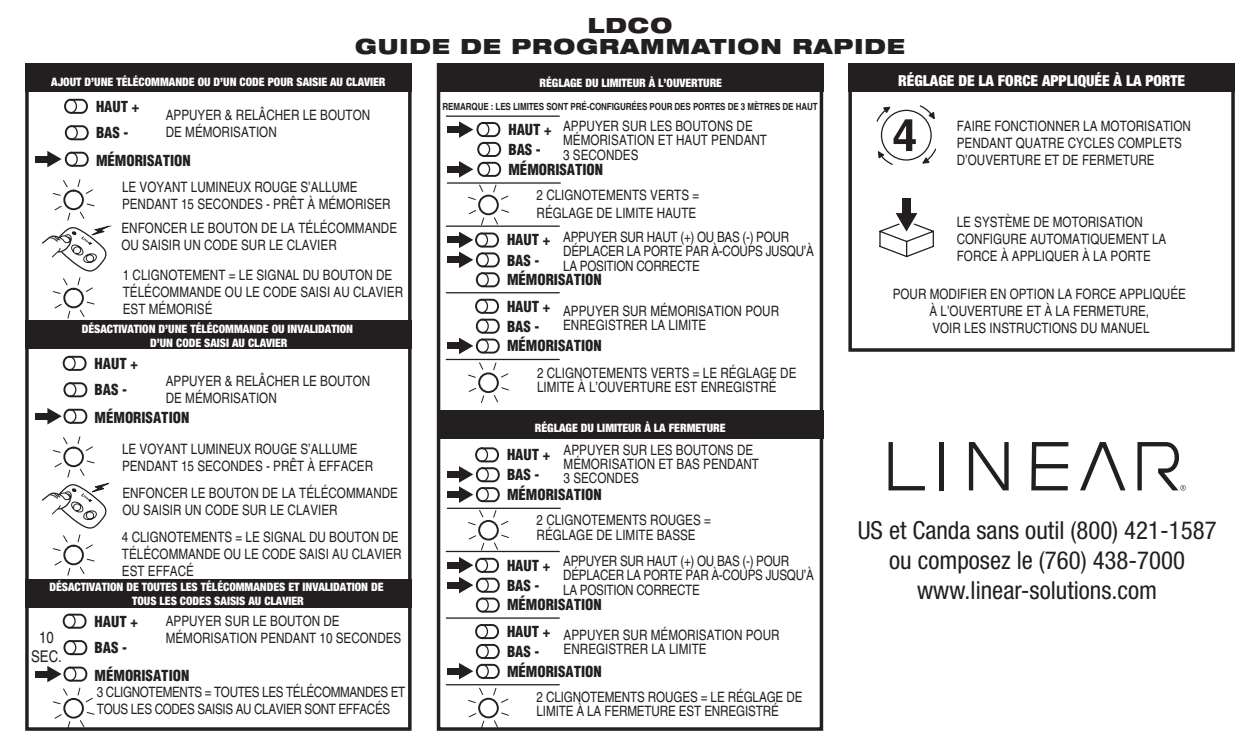
<style>
.page{position:relative;width:1260px;height:756px;background:#fff}
.page>*{position:absolute;margin:0;border:0;box-sizing:border-box;transform-origin:0 0}
.t1{font:condensed 24.85px/29.8px "Helvetica Neue LT Std";color:#231f20;text-align:center}
.t2{font:900 expanded 21px/21px "Helvetica Neue LT Std";letter-spacing:.05em;color:#231f20;text-align:center}
.t3{font:condensed 16.1px/18.6px "Helvetica";color:#231f20;text-align:center}
.t4{font:900 condensed 15.05px "Helvetica Neue";color:#fff}
.t5{font:900 condensed 14.7px "Helvetica";color:#231f20}
.t6{font:condensed 14.35px/17.2px "Helvetica";color:#231f20}
.t7{font:condensed 14.35px/14.3px "Helvetica";letter-spacing:-.02em;color:#231f20}
.t8{font:condensed 14.35px/17.2px "Helvetica";letter-spacing:-.025em;color:#231f20}
.t9{font:900 condensed 11.55px/14px "Helvetica Neue";color:#fff;text-align:center}
.t10{font:700 condensed 9.8px "Helvetica";letter-spacing:-.01em;color:#231f20}
</style>
<div class="page">
<div style="left:447px;top:166px;width:17px;height:7px;background:#231f20"></div>
<div style="left:447px;top:126px;width:17px;height:7px;background:#231f20"></div>
<svg style="left:459px;top:121px;width:43px;height:57px"></svg>
<div style="left:437px;top:63px;width:386px;height:29px;background:#231f20"></div>
<hr style="left:446px;top:359px;width:113px;height:1px;background:#231f20">
<hr style="left:446px;top:116px;width:113px;height:1px;background:#231f20">
<hr style="left:447px;top:182px;width:113px;height:2px;background:#231f20">
<hr style="left:446px;top:226px;width:113px;height:1px;background:#231f20">
<hr style="left:446px;top:292px;width:113px;height:1px;background:#231f20">
<div style="left:447px;top:237px;width:17px;height:6px;background:#231f20"></div>
<div style="left:447px;top:257px;width:17px;height:6px;background:#231f20"></div>
<svg style="left:459px;top:184px;width:50px;height:104px"></svg>
<div style="left:447px;top:343px;width:17px;height:6px;background:#231f20"></div>
<svg style="left:459px;top:298px;width:41px;height:56px"></svg>
<svg style="left:468px;top:362px;width:41px;height:41px"></svg>
<div style="left:478px;top:372px;width:21px;height:21px;border:2px solid #231f20;border-radius:50%"></div>
<div style="left:437px;top:410px;width:386px;height:29px;background:#231f20"></div>
<svg style="left:468px;top:510px;width:41px;height:41px"></svg>
<div style="left:478px;top:520px;width:21px;height:21px;border:2px solid #231f20;border-radius:50%"></div>
<div style="left:447px;top:491px;width:17px;height:7px;background:#231f20"></div>
<div style="left:447px;top:471px;width:17px;height:7px;background:#231f20"></div>
<svg style="left:459px;top:447px;width:41px;height:56px"></svg>
<hr style="left:446px;top:684px;width:113px;height:1px;background:#231f20">
<hr style="left:447px;top:508px;width:113px;height:1px;background:#231f20">
<hr style="left:446px;top:551px;width:113px;height:1px;background:#231f20">
<hr style="left:446px;top:617px;width:113px;height:2px;background:#231f20">
<div style="left:447px;top:562px;width:17px;height:6px;background:#231f20"></div>
<div style="left:447px;top:582px;width:17px;height:6px;background:#231f20"></div>
<svg style="left:459px;top:557px;width:41px;height:56px"></svg>
<div style="left:447px;top:668px;width:17px;height:6px;background:#231f20"></div>
<svg style="left:459px;top:624px;width:41px;height:56px"></svg>
<svg style="left:468px;top:687px;width:41px;height:39px"></svg>
<div style="left:478px;top:697px;width:21px;height:22px;border:2px solid #231f20;border-radius:50%"></div>
<div style="left:437px;top:63px;width:386px;height:668px;border:4px solid #231f20"></div>
<div style="left:25px;top:63px;width:387px;height:29px;background:#231f20"></div>
<div style="left:36px;top:156px;width:16px;height:6px;background:#231f20"></div>
<svg style="left:47px;top:98px;width:42px;height:70px"></svg>
<svg style="left:42px;top:179px;width:67px;height:140px"></svg>
<div style="left:63px;top:190px;width:21px;height:20px;border:2px solid #231f20;border-radius:50%"></div>
<div style="left:36px;top:413px;width:16px;height:6px;background:#231f20"></div>
<svg style="left:47px;top:355px;width:41px;height:70px"></svg>
<svg style="left:41px;top:436px;width:68px;height:140px"></svg>
<div style="left:63px;top:447px;width:21px;height:20px;border:2px solid #231f20;border-radius:50%"></div>
<div style="left:25px;top:320px;width:387px;height:29px;background:#231f20"></div>
<div style="left:25px;top:579px;width:387px;height:29px;background:#231f20"></div>
<div style="left:36px;top:671px;width:16px;height:6px;background:#231f20"></div>
<svg style="left:47px;top:613px;width:48px;height:113px"></svg>
<div style="left:63px;top:698px;width:21px;height:21px;border:2px solid #231f20;border-radius:50%"></div>
<div style="left:25px;top:63px;width:387px;height:668px;border:4px solid #231f20"></div>
<div style="left:848px;top:63px;width:387px;height:29px;background:#231f20"></div>
<svg style="left:876px;top:105px;width:61px;height:60px"></svg>
<div style="left:902px;top:198px;width:9px;height:21px;background:#231f20"></div>
<svg style="left:879px;top:213px;width:55px;height:45px"></svg>
<div style="left:848px;top:63px;width:387px;height:289px;border:4px solid #231f20"></div>
<svg style="left:1080px;top:442px;width:46px;height:48px"></svg>
<svg style="left:1031px;top:442px;width:37px;height:48px"></svg>
<hr style="left:940px;top:442px;width:4px;height:48px;background:#231f20">
<svg style="left:889px;top:442px;width:36px;height:48px"></svg>
<svg style="left:969px;top:442px;width:40px;height:48px"></svg>
<svg style="left:1137px;top:442px;width:49px;height:49px"></svg>
<h2 class="t2" style="left:355px;top:14px;width:551px">LDCO<br>GUIDE DE PROGRAMMATION RAPIDE</h2>
<p class="t9" style="left:51px;top:75px;width:336px">AJOUT D’UNE TÉLÉCOMMANDE OU D’UN CODE POUR SAISIE AU CLAVIER</p>
<p class="t5" style="left:96px;top:97px;width:45px">HAUT +</p>
<p class="t6" style="left:166px;top:106px;width:206px">APPUYER &amp; RELÂCHER LE BOUTON<br>DE MÉMORISATION</p>
<p class="t5" style="left:96px;top:151px;width:96px">MÉMORISATION</p>
<p class="t5" style="left:96px;top:124px;width:34px">BAS -</p>
<p class="t6" style="left:122px;top:179px;width:270px">LE VOYANT LUMINEUX ROUGE S’ALLUME<br>PENDANT 15 SECONDES - PRÊT À MÉMORISER</p>
<p class="t6" style="left:122px;top:219px;width:277px">ENFONCER LE BOUTON DE LA TÉLÉCOMMANDE<br>OU SAISIR UN CODE SUR LE CLAVIER</p>
<p class="t6" style="left:123px;top:266px;width:282px">1 CLIGNOTEMENT = LE SIGNAL DU BOUTON DE<br>TÉLÉCOMMANDE OU LE CODE SAISI AU CLAVIER<br>EST MÉMORISÉ</p>
<p class="t9" style="left:82px;top:321px;width:273px">DÉSACTIVATION D’UNE TÉLÉCOMMANDE OU INVALIDATION<br>D’UN CODE SAISI AU CLAVIER</p>
<p class="t5" style="left:95px;top:354px;width:45px">HAUT +</p>
<p class="t6" style="left:166px;top:372px;width:206px">APPUYER &amp; RELÂCHER LE BOUTON<br>DE MÉMORISATION</p>
<p class="t5" style="left:95px;top:408px;width:96px">MÉMORISATION</p>
<p class="t5" style="left:95px;top:381px;width:34px">BAS -</p>
<p class="t6" style="left:122px;top:440px;width:253px">LE VOYANT LUMINEUX ROUGE S’ALLUME<br>PENDANT 15 SECONDES - PRÊT À EFFACER</p>
<p class="t6" style="left:122px;top:484px;width:277px">ENFONCER LE BOUTON DE LA TÉLÉCOMMANDE<br>OU SAISIR UN CODE SUR LE CLAVIER</p>
<p class="t6" style="left:122px;top:529px;width:281px">4 CLIGNOTEMENTS = LE SIGNAL DU BOUTON DE<br>TÉLÉCOMMANDE OU LE CODE SAISI AU CLAVIER<br>EST EFFACÉ</p>
<p class="t9" style="left:49px;top:580px;width:336px">DÉSACTIVATION DE TOUTES LES TÉLÉCOMMANDES ET INVALIDATION DE<br>TOUS LES CODES SAISIS AU CLAVIER</p>
<p class="t6" style="left:166px;top:612px;width:237px">APPUYER SUR LE BOUTON DE<br>MÉMORISATION PENDANT 10 SECONDES</p>
<p class="t5" style="left:95px;top:666px;width:96px">MÉMORISATION</p>
<p class="t5" style="left:95px;top:612px;width:45px">HAUT +</p>
<p class="t3" style="left:31px;top:628px;width:32px">10<br>SEC.</p>
<p class="t5" style="left:95px;top:639px;width:34px">BAS -</p>
<p class="t8" style="left:97px;top:683px;width:310px">3 CLIGNOTEMENTS = TOUTES LES TÉLÉCOMMANDES ET<br>TOUS LES CODES SAISIS AU CLAVIER SONT EFFACÉS</p>
<p class="t9" style="left:539px;top:76px;width:184px">RÉGLAGE DU LIMITEUR À L’OUVERTURE</p>
<p class="t10" style="left:442px;top:100px;width:377px">REMARQUE : LES LIMITES SONT PRÉ-CONFIGURÉES POUR DES PORTES DE 3 MÈTRES DE HAUT</p>
<p class="t6" style="left:563px;top:119px;width:205px;line-height:14.3px">APPUYER SUR LES BOUTONS DE<br>MÉMORISATION ET HAUT PENDANT<br>3 SECONDES</p>
<p class="t5" style="left:508px;top:120px;width:45px">HAUT +</p>
<p class="t5" style="left:508px;top:140px;width:34px">BAS -</p>
<p class="t5" style="left:508px;top:160px;width:96px">MÉMORISATION</p>
<p class="t6" style="left:537px;top:187px;width:164px">2 CLIGNOTEMENTS VERTS =<br>RÉGLAGE DE LIMITE HAUTE</p>
<p class="t7" style="left:563px;top:230px;width:252px">APPUYER SUR HAUT (+) OU BAS (-) POUR<br>DÉPLACER LA PORTE PAR À-COUPS JUSQU’À<br>LA POSITION CORRECTE</p>
<p class="t5" style="left:507px;top:231px;width:45px">HAUT +</p>
<p class="t5" style="left:507px;top:251px;width:34px">BAS -</p>
<p class="t5" style="left:507px;top:270px;width:96px">MÉMORISATION</p>
<p class="t5" style="left:507px;top:297px;width:45px">HAUT +</p>
<p class="t5" style="left:507px;top:317px;width:34px">BAS -</p>
<p class="t6" style="left:563px;top:304px;width:217px;line-height:14.3px">APPUYER SUR MÉMORISATION POUR<br>ENREGISTRER LA LIMITE</p>
<p class="t5" style="left:507px;top:337px;width:96px">MÉMORISATION</p>
<p class="t6" style="left:537px;top:366px;width:261px;line-height:14.3px">2 CLIGNOTEMENTS VERTS = LE RÉGLAGE DE<br>LIMITE À L’OUVERTURE EST ENREGISTRÉ</p>
<p class="t9" style="left:535px;top:421px;width:192px">RÉGLAGE DU LIMITEUR À LA FERMETURE</p>
<p class="t6" style="left:564px;top:442px;width:197px;line-height:14.3px">APPUYER SUR LES BOUTONS DE<br>MÉMORISATION ET BAS PENDANT<br>3 SECONDES</p>
<p class="t5" style="left:507px;top:446px;width:45px">HAUT +</p>
<p class="t5" style="left:507px;top:466px;width:34px">BAS -</p>
<p class="t5" style="left:507px;top:485px;width:96px">MÉMORISATION</p>
<p class="t6" style="left:537px;top:513px;width:176px;line-height:14.3px">2 CLIGNOTEMENTS ROUGES =<br>RÉGLAGE DE LIMITE BASSE</p>
<p class="t7" style="left:563px;top:554px;width:252px">APPUYER SUR HAUT (+) OU BAS (-) POUR<br>DÉPLACER LA PORTE PAR À-COUPS JUSQU’À<br>LA POSITION CORRECTE</p>
<p class="t5" style="left:507px;top:556px;width:45px">HAUT +</p>
<p class="t5" style="left:507px;top:576px;width:34px">BAS -</p>
<p class="t5" style="left:507px;top:596px;width:96px">MÉMORISATION</p>
<p class="t5" style="left:507px;top:622px;width:45px">HAUT +</p>
<p class="t5" style="left:507px;top:642px;width:34px">BAS -</p>
<p class="t6" style="left:564px;top:627px;width:217px;line-height:14.3px">APPUYER SUR MÉMORISATION POUR<br>ENREGISTRER LA LIMITE</p>
<p class="t5" style="left:507px;top:662px;width:96px">MÉMORISATION</p>
<p class="t6" style="left:537px;top:689px;width:267px;line-height:14.3px">2 CLIGNOTEMENTS ROUGES = LE RÉGLAGE DE<br>LIMITE À LA FERMETURE EST ENREGISTRÉ</p>
<p class="t4" style="left:898px;top:72px;width:288px">RÉGLAGE DE LA FORCE APPLIQUÉE À LA PORTE</p>
<p class="t6" style="left:957px;top:117px;width:236px">FAIRE FONCTIONNER LA MOTORISATION<br>PENDANT QUATRE CYCLES COMPLETS<br>D’OUVERTURE ET DE FERMETURE</p>
<p class="t6" style="left:957px;top:214px;width:211px">LE SYSTÈME DE MOTORISATION<br>CONFIGURE AUTOMATIQUEMENT LA<br>FORCE À APPLIQUER À LA PORTE</p>
<p class="t6" style="left:893px;top:285px;width:295px;text-align:center">POUR MODIFIER EN OPTION LA FORCE APPLIQUÉE<br>À L’OUVERTURE ET À LA FERMETURE,<br>VOIR LES INSTRUCTIONS DU MANUEL</p>
<h1 class="t1" style="left:858px;top:516px;width:360px">US et Canda sans outil (800) 421-1587 ou composez le (760) 438-7000 www.linear-solutions.com</h1>
</div>
